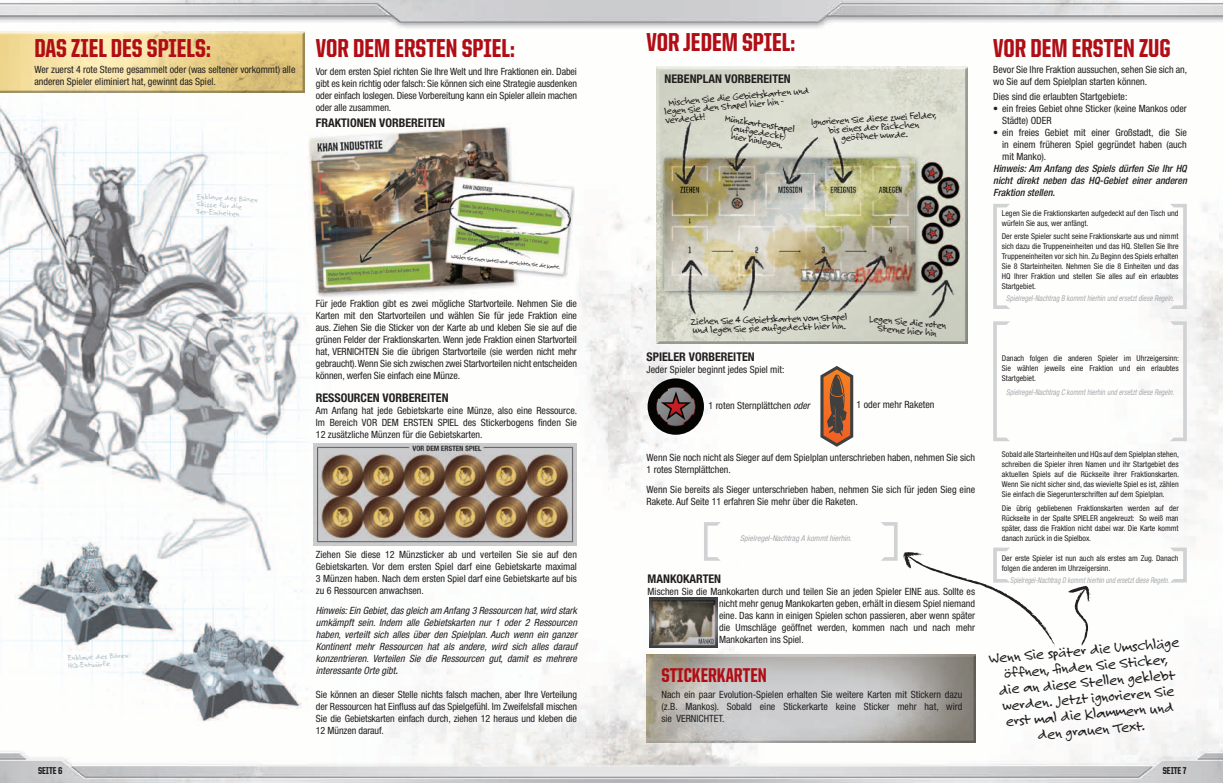
<style>
.page{position:relative;width:1224px;height:783px;background:#fff}
.page>*{position:absolute;margin:0;border:0;box-sizing:border-box;transform-origin:0 0}
.t1{font:800 26px "United Sans Cond";color:#b00d15}
.t2{font:800 20px "United Sans Cond";color:#b00d15}
.t3{font:16px/16px "Felt Tip Roman";color:#231f20;text-align:center}
.t4{font:700 condensed 12px "Helvetica Neue";color:#231f20}
.t5{font:10.8px/8.6px "Felt Tip Roman";color:#231f20;text-align:center}
.t6{font:condensed 10px/12px "Helvetica Neue";color:#231f20;text-align:justify}
.t7{font:italic condensed 10px/12px "Helvetica Neue";color:#231f20;text-align:justify}
.t8{font:italic 500 condensed 10px/12px "Helvetica Neue";color:#231f20;text-align:justify}
.t9{font:800 10px "United Sans Cond";color:#231f20}
.t10{font:condensed 8px/10px "Helvetica Neue";color:#231f20;text-align:justify}
.t11{font:italic condensed 8px "Helvetica Neue";color:#a8a9ad;scale:.9 1}
.t12{font:8px/7.6px "Felt Tip Roman";color:#b1bdc3}
.t13{font:italic condensed 8px "Helvetica Neue";color:#a8a9ad;scale:.85 1}
.t14{font:italic condensed 8px "Helvetica Neue";color:#a8a9ad}
.t15{font:6px "Felt Tip Roman";color:#231f20;scale:.91 1}
.s1{font-weight:500}
.s2{font-style:italic}
</style>
<div class="page">
<img style="left:0;top:0;width:1222px;height:783px">
<img style="left:304px;top:123px;width:271px;height:175px">
<svg style="left:704px;top:522px;width:16px;height:39px"></svg>
<svg style="left:993px;top:204px;width:17px;height:105px"></svg>
<svg style="left:1170px;top:204px;width:16px;height:105px"></svg>
<svg style="left:880px;top:522px;width:220px;height:125px"></svg>
<svg style="left:1170px;top:548px;width:16px;height:35px"></svg>
<svg style="left:993px;top:321px;width:17px;height:120px"></svg>
<svg style="left:1170px;top:321px;width:16px;height:120px"></svg>
<img style="left:656px;top:67px;width:311px;height:277px">
<img style="left:0;top:31px;width:304px;height:62px">
<img style="left:313px;top:443px;width:263px;height:102px">
<img style="left:649px;top:598px;width:68px;height:50px">
<img style="left:646px;top:654px;width:329px;height:89px">
<svg style="left:647px;top:378px;width:57px;height:57px"></svg>
<svg style="left:820px;top:366px;width:33px;height:81px"></svg>
<h1 class="t1" style="left:34px;top:35px;width:178px">DAS ZIEL DES SPIELS:</h1>
<p class="t6" style="left:34px;top:64px;width:263px">Wer zuerst 4 rote Sterne gesammelt oder (was seltener vorkommt) alle anderen Spieler eliminiert hat, gewinnt das Spiel.</p>
<h1 class="t1" style="left:316px;top:35px;width:200px">VOR DEM ERSTEN SPIEL:</h1>
<p class="t6" style="left:316px;top:65px;width:263px">Vor dem ersten Spiel richten Sie Ihre Welt und Ihre Fraktionen ein. Dabei gibt es kein richtig oder falsch: Sie können sich eine Strategie ausdenken oder einfach loslegen. Diese Vorbereitung kann ein Spieler allein machen oder alle zusammen.</p>
<p class="t4" style="left:316px;top:116px;width:131px">FRAKTIONEN VORBEREITEN</p>
<p class="t12" style="left:197px;top:192px;width:62px;rotate:3deg">Enklave des Bären<br>Skizze für die<br>3er-Einheiten</p>
<p class="t15" style="left:452px;top:252px;width:122px;rotate:6deg">Wählen Sie einen Vorteil und vernichten Sie die Karte.</p>
<p class="t6" style="left:316px;top:298px;width:263px">Für jede Fraktion gibt es zwei mögliche Startvorteile. Nehmen Sie die Karten mit den Startvorteilen und wählen Sie für jede Fraktion eine aus. Ziehen Sie die Sticker von der Karte ab und kleben Sie sie auf die grünen Felder der Fraktionskarten. Wenn jede Fraktion einen Startvorteil hat, VERNICHTEN Sie die übrigen Startvorteile (sie werden nicht mehr gebraucht). Wenn Sie sich zwischen zwei Startvorteilen nicht entscheiden können, werfen Sie einfach eine Münze.</p>
<p class="t4" style="left:316px;top:390px;width:134px">RESSOURCEN VORBEREITEN</p>
<p class="t6" style="left:316px;top:404px;width:263px">Am Anfang hat jede Gebietskarte eine Münze, also eine Ressource.<br>Im Bereich VOR DEM ERSTEN SPIEL des Stickerbogens finden Sie 12 zusätzliche Münzen für die Gebietskarten.</p>
<p class="t12" style="left:67px;top:654px;width:62px;rotate:-3deg">Enklave des Bären<br>HQ-Entwürfe</p>
<p class="t6" style="left:316px;top:548px;width:263px">Ziehen Sie diese 12 Münzsticker ab und verteilen Sie sie auf den Gebietskarten. Vor dem ersten Spiel darf eine Gebietskarte maximal 3 Münzen haben. Nach dem ersten Spiel darf eine Gebietskarte auf bis zu 6 Ressourcen anwachsen.</p>
<p class="t7" style="left:316px;top:604px;width:263px">Hinweis: Ein Gebiet, das gleich am Anfang 3 Ressourcen hat, wird stark umkämpft sein. Indem alle Gebietskarten nur 1 oder 2 Ressourcen haben, verteilt sich alles über den Spielplan. Auch wenn ein ganzer Kontinent mehr Ressourcen hat als andere, wird sich alles darauf konzentrieren. Verteilen Sie die Ressourcen gut, damit es mehrere interessante Orte gibt<span class="s1">.</span></p>
<p class="t6" style="left:316px;top:688px;width:262px">Sie können an dieser Stelle nichts falsch machen, aber Ihre Verteilung der Ressourcen hat Einfluss auf das Spielgefühl. Im Zweifelsfall mischen Sie die Gebietskarten einfach durch, ziehen 12 heraus und kleben die 12 Münzen darauf.</p>
<h1 class="t1" style="left:646px;top:29px;width:150px">VOR JEDEM SPIEL:</h1>
<p class="t4" style="left:664px;top:72px;width:128px">NEBENPLAN VORBEREITEN</p>
<p class="t5" style="left:663px;top:98px;width:147px;text-align:left;text-indent:5px;rotate:-5deg">Mischen Sie die Gebietskarten und legen Sie den Stapel hier hin - verdeckt!</p>
<p class="t5" style="left:725px;top:114px;width:72px;rotate:9deg">Münzkartenstapel (aufgedeckt) hier hinlegen.</p>
<p class="t5" style="left:810px;top:118px;width:127px;rotate:-4deg">Ignorieren Sie diese zwei Felder, bis eines der Päckchen geöffnet wurde.</p>
<p class="t5" style="left:690px;top:317px;width:158px;text-align:left;rotate:-2deg">Ziehen Sie 4 Gebietskarten vom Stapel und legen Sie sie aufgedeckt hier hin.</p>
<p class="t5" style="left:869px;top:314px;width:79px;rotate:5deg">Legen Sie die roten<br>Sterne hier hin</p>
<p class="t4" style="left:646px;top:350px;width:110px">SPIELER VORBEREITEN</p>
<p class="t6" style="left:646px;top:364px;width:139px">Jeder Spieler beginnt jedes Spiel mit:</p>
<p class="t6" style="left:708px;top:400px;width:103px">1 roten Sternplättchen <span class="s2">oder</span></p>
<p class="t6" style="left:856px;top:398px;width:79px">1 oder mehr Raketen</p>
<h1 class="t1" style="left:993px;top:35px;width:179px">VOR DEM ERSTEN ZUG</h1>
<p class="t6" style="left:993px;top:64px;width:195px">Bevor Sie Ihre Fraktion aussuchen, sehen Sie sich an, wo Sie auf dem Spielplan starten können.</p>
<p class="t6" style="left:993px;top:91px;width:136px">Dies sind die erlaubten Startgebiete:</p>
<p class="t6" style="left:1002px;top:103px;width:186px;text-indent:-9px">• ein freies Gebiet ohne Sticker (keine Mankos oder<br>Städte) ODER</p>
<p class="t6" style="left:1002px;top:127px;width:186px;text-indent:-9px">• ein freies Gebiet mit einer Großstadt, die Sie in einem früheren Spiel gegründet haben (auch mit Manko).</p>
<p class="t8" style="left:993px;top:163px;width:195px">Hinweis: Am Anfang des Spiels dürfen Sie Ihr HQ nicht direkt neben das HQ-Gebiet einer anderen Fraktion stellen.</p>
<p class="t10" style="left:1001px;top:208px;width:178px">Legen Sie die Fraktionskarten aufgedeckt auf den Tisch und würfeln Sie aus, wer anfängt.</p>
<p class="t10" style="left:1001px;top:231px;width:178px">Der erste Spieler sucht seine Fraktionskarte aus und nimmt sich dazu die Truppeneinheiten und das HQ. Stellen Sie Ihre Truppeneinheiten vor sich hin. Zu Beginn des Spiels erhalten Sie 8 Starteinheiten. Nehmen Sie die 8 Einheiten und das HQ Ihrer Fraktion und stellen Sie alles auf ein erlaubtes Startgebiet.</p>
<p class="t11" style="left:1006px;top:294px;width:188px">Spielregel-Nachtrag B kommt hierhin und ersetzt diese Regeln.</p>
<p class="t10" style="left:1002px;top:353px;width:178px">Danach folgen die anderen Spieler im Uhrzeigersinn:<br>Sie wählen jeweils eine Fraktion und ein erlaubtes Startgebiet.</p>
<p class="t11" style="left:1006px;top:388px;width:188px">Spielregel-Nachtrag C kommt hierhin und ersetzt diese Regeln.</p>
<p class="t6" style="left:646px;top:452px;width:330px">Wenn Sie noch nicht als Sieger auf dem Spielplan unterschrieben haben, nehmen Sie sich<br>1 rotes Sternplättchen.</p>
<p class="t6" style="left:646px;top:484px;width:330px">Wenn Sie bereits als Sieger unterschrieben haben, nehmen Sie sich für jeden Sieg eine<br>Rakete. Auf Seite 11 erfahren Sie mehr über die Raketen.</p>
<p class="t14" style="left:740px;top:534px;width:113px">Spielregel-Nachtrag A kommt hierhin.</p>
<p class="t4" style="left:647px;top:571px;width:75px">MANKOKARTEN</p>
<p class="t6" style="left:719px;top:585px;width:257px;text-indent:-72px">Mischen Sie die Mankokarten durch und teilen Sie an jeden Spieler EINE aus. Sollte es nicht mehr genug Mankokarten geben, erhält in diesem Spiel niemand eine. Das kann in einigen Spielen schon passieren, aber wenn später die Umschläge geöffnet werden, kommen nach und nach mehr Mankokarten ins Spiel.</p>
<h2 class="t2" style="left:661px;top:665px;width:107px">STICKERKARTEN</h2>
<p class="t6" style="left:661px;top:689px;width:302px">Nach ein paar Evolution-Spielen erhalten Sie weitere Karten mit Stickern dazu (z.B. Mankos). Sobald eine Stickerkarte keine Sticker mehr hat, wird sie VERNICHTET.</p>
<p class="t10" style="left:1002px;top:449px;width:178px">Sobald alle Starteinheiten und HQs auf dem Spielplan stehen, schreiben die Spieler ihren Namen und ihr Startgebiet des aktuellen Spiels auf die Rückseite ihrer Fraktionskarten.<br>Wenn Sie nicht sicher sind, das wievielte Spiel es ist, zählen Sie einfach die Siegerunterschriften auf dem Spielplan.</p>
<p class="t10" style="left:1002px;top:503px;width:178px">Die übrig gebliebenen Fraktionskarten werden auf der Rückseite in der Spalte SPIELER angekreuzt: So weiß man später, dass die Fraktion nicht dabei war. Die Karte kommt danach zurück in die Spielbox.</p>
<p class="t10" style="left:1001px;top:553px;width:178px">Der erste Spieler ist nun auch als erstes am Zug. Danach folgen die anderen im Uhrzeigersinn.</p>
<p class="t13" style="left:1010px;top:575px;width:188px">Spielregel-Nachtrag D kommt hierhin und ersetzt diese Regeln.</p>
<h3 class="t3" style="left:988px;top:650px;width:192px;rotate:-5deg">Wenn Sie später die Umschläge öffnen, fi nden Sie Sticker,<br>die an diese Stellen geklebt werden. Jetzt ignorieren Sie erst mal die Klammern und den grauen Text.</h3>
<p class="t9" style="left:38px;top:766px;width:26px">SEITE 6</p>
<p class="t9" style="left:1162px;top:766px;width:25px">SEITE 7</p>
</div>
